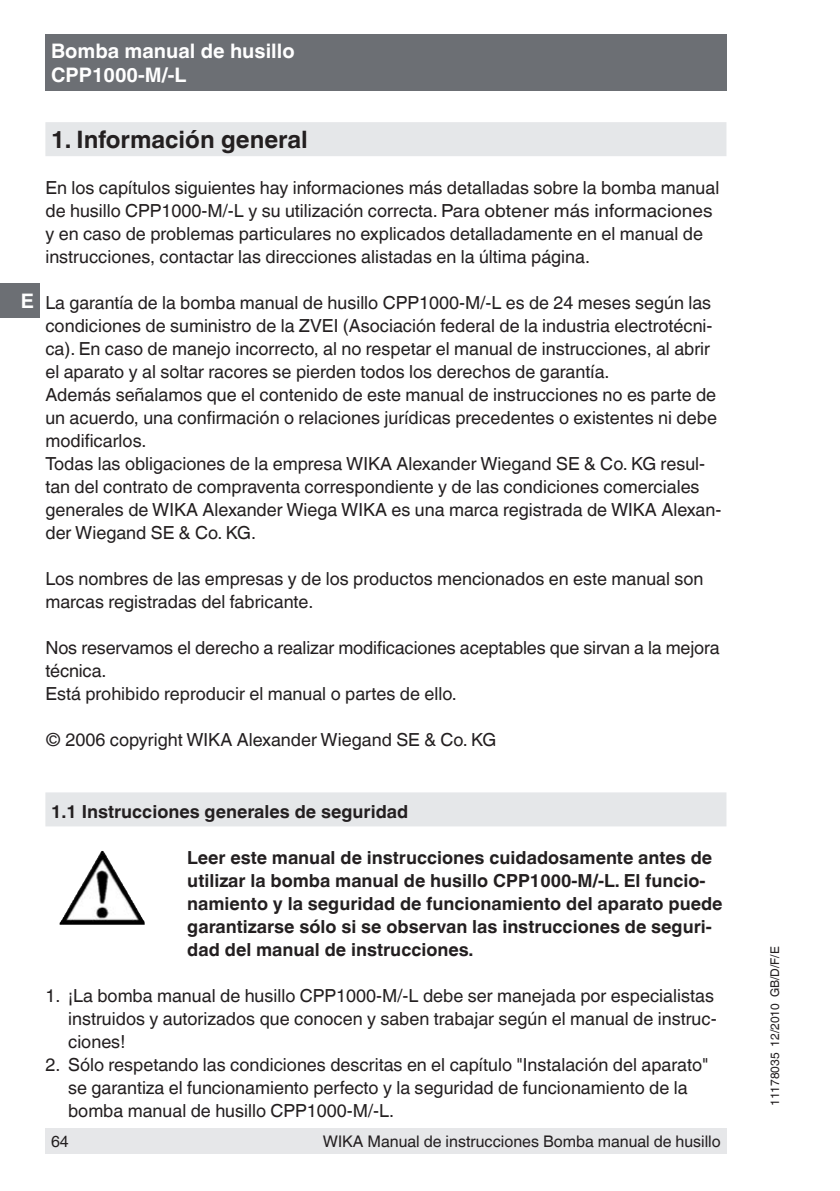
<style>
.page{position:relative;width:840px;height:1191px;background:#fff}
.page>*{position:absolute;margin:0;border:0;box-sizing:border-box;transform-origin:0 0}
.t1{font:700 24px "Helvetica World";color:#231f20}
.t2{font:700 20px/24px "Helvetica World";color:#fff}
.t3{font:18px/23px "Helvetica World";color:#231f20}
.t4{font:700 18px/23px "Helvetica World";color:#231f20}
.t5{font:16px "Helvetica World";color:#231f20}
.t6{font:12px "Helvetica World";color:#231f20}
</style>
<div class="page">
<div style="left:45px;top:34px;width:681px;height:57px;background:#6c6f74"></div>
<div style="left:45px;top:1128px;width:681px;height:26px;background:#e6e7e9"></div>
<div style="left:45px;top:122px;width:681px;height:34px;background:#e5e7e9"></div>
<div style="left:45px;top:792px;width:681px;height:34px;background:#e5e7e9"></div>
<div style="left:0;top:283px;width:40px;height:34px;background:#6c6f74"></div>
<img style="left:60px;top:850px;width:85px;height:74px">
<p class="t2" style="left:51px;top:40px;width:245px">Bomba manual de husillo<br>CPP1000-M/-L</p>
<p class="t2" style="left:21px;top:290px;width:15px">E</p>
<h1 class="t1" style="left:51px;top:130px;width:258px">1. Información general</h1>
<p class="t3" style="left:45px;top:178px;width:675px">En los capítulos siguientes hay informaciones más detalladas sobre la bomba manual de husillo CPP1000-M/-L y su utilización correcta. Para obtener más informaciones y en caso de problemas particulares no explicados detalladamente en el manual de instrucciones, contactar las direcciones alistadas en la última página.</p>
<p class="t3" style="left:45px;top:293px;width:677px">La garantía de la bomba manual de husillo CPP1000-M/-L es de 24 meses según las condiciones de suministro de la ZVEI (Asociación federal de la industria electrotécni&shy;ca). En caso de manejo incorrecto, al no respetar el manual de instrucciones, al abrir el aparato y al soltar racores se pierden todos los derechos de garantía.<br>Además señalamos que el contenido de este manual de instrucciones no es parte de un acuerdo, una confirmación o relaciones jurídicas precedentes o existentes ni debe modificarlos.<br>Todas las obligaciones de la empresa WIKA Alexander Wiegand SE &amp; Co. KG resul&shy;tan del contrato de compraventa correspondiente y de las condiciones comerciales generales de WIKA Alexander Wiega WIKA es una marca registrada de WIKA Alexan&shy;der Wiegand SE &amp; Co. KG.</p>
<p class="t3" style="left:45px;top:569px;width:659px">Los nombres de las empresas y de los productos mencionados en este manual son marcas registradas del fabricante.</p>
<p class="t3" style="left:45px;top:636px;width:675px">Nos reservamos el derecho a realizar modificaciones aceptables que sirvan a la mejora técnica.<br>Está prohibido reproducir el manual o partes de ello.</p>
<p class="t3" style="left:45px;top:730px;width:452px">© 2006 copyright WIKA Alexander Wiegand SE &amp; Co. KG</p>
<p class="t4" style="left:51px;top:801px;width:358px">1.1 Instrucciones generales de seguridad</p>
<p class="t4" style="left:187px;top:847px;width:536px">Leer este manual de instrucciones cuidadosamente antes de utilizar la bomba manual de husillo CPP1000-M/-L. El funcio&shy;namiento y la seguridad de funcionamiento del aparato puede garantizarse sólo si se observan las instrucciones de seguri&shy;dad del manual de instrucciones.</p>
<p class="t3" style="left:68px;top:986px;width:649px;text-indent:-23px">1. ¡La bomba manual de husillo CPP1000-M/-L debe ser manejada por especialistas instruidos y autorizados que conocen y saben trabajar según el manual de instruc&shy;ciones!</p>
<p class="t3" style="left:68px;top:1055px;width:641px;text-indent:-23px">2. Sólo respetando las condiciones descritas en el capítulo "Instalación del aparato" se garantiza el funcionamiento perfecto y la seguridad de funcionamiento de la bomba manual de husillo CPP1000-M/-L.</p>
<p class="t5" style="left:51px;top:1135px;width:19px">64</p>
<p class="t5" style="left:322px;top:1135px;width:399px">WIKA Manual de instrucciones Bomba manual de husillo</p>
<p class="t6" style="left:769px;top:1106px;width:161px;rotate:-90deg">11178035 12/2010 GB/D/F/E</p>
</div>
